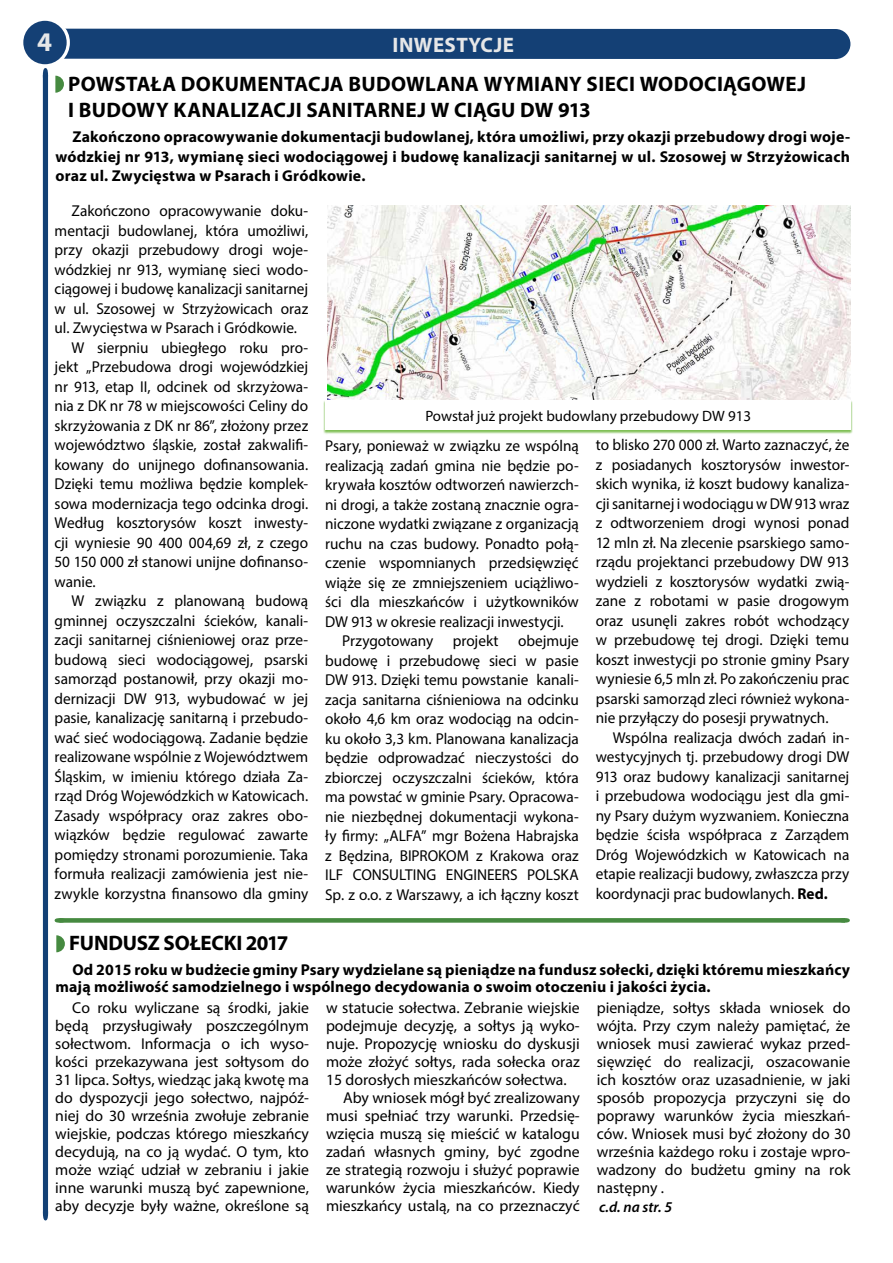
<style>
.page{position:relative;width:893px;height:1263px;background:#fff}
.page>*{position:absolute;margin:0;border:0;box-sizing:border-box;transform-origin:0 0}
.t1{font:700 27px "Myriad Pro";color:#e6e7e8}
.t2{font:700 21px/25.2px "Myriad Pro";letter-spacing:.01em;color:#000}
.t3{font:700 21px "Myriad Pro";letter-spacing:-.015em;color:#000}
.t4{font:700 21px "Myriad Pro";letter-spacing:.02em;color:#e6e7e8}
.t5{font:15.75px/19.5px "Myriad Pro";color:#000;text-align:justify}
.t6{font:700 15.75px/19.5px "Myriad Pro";letter-spacing:.01em;color:#000}
.t7{font:15px "Myriad Pro";color:#000}
.t8{font:italic 600 15px "Myriad Pro";color:#000}
.s1{font-weight:700}
</style>
<div class="page">
<div style="left:64px;top:29px;width:767px;height:30px;background:#144075"></div>
<div style="left:820px;top:29px;width:30px;height:30px;background:#144075;border-radius:50%"></div>
<div style="left:20px;top:18px;width:50px;height:49px;border:7px solid #fff;border-radius:50%"></div>
<div style="left:23px;top:21px;width:44px;height:43px;background:#144075;border-radius:50%"></div>
<div style="left:43px;top:68px;width:5px;height:1152px;background:#124075"></div>
<svg style="left:56px;top:935px;width:9px;height:17px"></svg>
<svg style="left:55px;top:918px;width:795px;height:5px;background:#559350"></svg>
<svg style="left:56px;top:76px;width:8px;height:17px"></svg>
<img style="left:327px;top:205px;width:524px;height:195px">
<div style="left:323px;top:400px;width:530px;height:34px;background:#56aa1e;opacity:.75"></div>
<div style="left:325px;top:400px;width:526px;height:30px;background:#fff"></div>
<h1 class="t1" style="left:37px;top:25px;width:16px">4</h1>
<h2 class="t4" style="left:393px;top:31px;width:123px">INWESTYCJE</h2>
<h2 class="t2" style="left:68px;top:71px;width:739px">POWSTAŁA DOKUMENTACJA BUDOWLANA WYMIANY SIECI WODOCIĄGOWEJ<br>I BUDOWY KANALIZACJI SANITARNEJ W CIĄGU DW 913</h2>
<p class="t6" style="left:55px;top:127px;width:796px;text-align:justify;text-indent:17px">Zakończono opracowywanie dokumentacji budowlanej, która umożliwi, przy okazji przebudowy drogi woje&shy;wódzkiej nr 913, wymianę sieci wodociągowej i budowę kanalizacji sanitarnej w ul. Szosowej w Strzyżowicach oraz ul. Zwycięstwa w Psarach i Gródkowie.</p>
<p class="t5" style="left:72px;top:201px;width:238px">Zakończono opracowywanie doku-</p>
<p class="t5" style="left:55px;top:220px;width:255px">mentacji budowlanej, która umożliwi,</p>
<p class="t5" style="left:55px;top:240px;width:255px">przy okazji przebudowy drogi woje-</p>
<p class="t5" style="left:55px;top:259px;width:255px">wódzkiej nr 913, wymianę sieci wodo-</p>
<p class="t5" style="left:55px;top:279px;width:255px">ciągowej i budowę kanalizacji sanitarnej</p>
<p class="t5" style="left:55px;top:298px;width:255px">w ul. Szosowej w Strzyżowicach oraz</p>
<p class="t5" style="left:55px;top:318px;width:244px">ul. Zwycięstwa w Psarach i Gródkowie.</p>
<p class="t5" style="left:72px;top:337px;width:238px">W sierpniu ubiegłego roku pro-</p>
<p class="t5" style="left:55px;top:357px;width:255px">jekt „Przebudowa drogi wojewódzkiej</p>
<p class="t5" style="left:55px;top:376px;width:255px">nr 913, etap II, odcinek od skrzyżowa-</p>
<p class="t5" style="left:55px;top:396px;width:255px">nia z DK nr 78 w miejscowości Celiny do</p>
<p class="t5" style="left:55px;top:415px;width:255px">skrzyżowania z DK nr 86”, złożony przez</p>
<p class="t5" style="left:55px;top:435px;width:255px">województwo śląskie, został zakwalifi-</p>
<p class="t5" style="left:55px;top:454px;width:255px">kowany do unijnego dofinansowania.</p>
<p class="t5" style="left:55px;top:474px;width:255px">Dzięki temu możliwa będzie komplek-</p>
<p class="t5" style="left:55px;top:493px;width:255px">sowa modernizacja tego odcinka drogi.</p>
<p class="t5" style="left:55px;top:513px;width:255px">Według kosztorysów koszt inwesty-</p>
<p class="t5" style="left:55px;top:532px;width:255px">cji wyniesie 90 400 004,69 zł, z czego</p>
<p class="t5" style="left:55px;top:552px;width:255px">50 150 000 zł stanowi unijne dofinanso-</p>
<p class="t5" style="left:55px;top:571px;width:43px">wanie.</p>
<p class="t5" style="left:72px;top:591px;width:238px">W związku z planowaną budową</p>
<p class="t5" style="left:55px;top:610px;width:255px">gminnej oczyszczalni ścieków, kanali-</p>
<p class="t5" style="left:55px;top:630px;width:255px">zacji sanitarnej ciśnieniowej oraz prze-</p>
<p class="t5" style="left:55px;top:649px;width:255px">budową sieci wodociągowej, psarski</p>
<p class="t5" style="left:55px;top:669px;width:255px">samorząd postanowił, przy okazji mo-</p>
<p class="t5" style="left:55px;top:688px;width:255px">dernizacji DW 913, wybudować w jej</p>
<p class="t5" style="left:55px;top:708px;width:255px">pasie, kanalizację sanitarną i przebudo-</p>
<p class="t5" style="left:55px;top:727px;width:255px">wać sieć wodociągową. Zadanie będzie</p>
<p class="t5" style="left:55px;top:747px;width:255px">realizowane wspólnie z Województwem</p>
<p class="t5" style="left:55px;top:766px;width:255px">Śląskim, w imieniu którego działa Za-</p>
<p class="t5" style="left:55px;top:786px;width:255px">rząd Dróg Wojewódzkich w Katowicach.</p>
<p class="t5" style="left:55px;top:805px;width:255px">Zasady współpracy oraz zakres obo-</p>
<p class="t5" style="left:55px;top:825px;width:255px">wiązków będzie regulować zawarte</p>
<p class="t5" style="left:55px;top:844px;width:255px">pomiędzy stronami porozumienie. Taka</p>
<p class="t5" style="left:55px;top:864px;width:255px">formuła realizacji zamówienia jest nie-</p>
<p class="t5" style="left:55px;top:883px;width:255px">zwykle korzystna finansowo dla gminy</p>
<p class="t7" style="left:425px;top:406px;width:327px">Powstał już projekt budowlany przebudowy DW 913</p>
<p class="t5" style="left:325px;top:436px;width:255px">Psary, ponieważ w związku ze wspólną</p>
<p class="t5" style="left:325px;top:455px;width:255px">realizacją zadań gmina nie będzie po-</p>
<p class="t5" style="left:325px;top:475px;width:255px">krywała kosztów odtworzeń nawierzch-</p>
<p class="t5" style="left:325px;top:494px;width:255px">ni drogi, a także zostaną znacznie ogra-</p>
<p class="t5" style="left:325px;top:514px;width:255px">niczone wydatki związane z organizacją</p>
<p class="t5" style="left:325px;top:533px;width:255px">ruchu na czas budowy. Ponadto połą-</p>
<p class="t5" style="left:325px;top:553px;width:255px">czenie wspomnianych przedsięwzięć</p>
<p class="t5" style="left:325px;top:572px;width:255px">wiąże się ze zmniejszeniem uciążliwo-</p>
<p class="t5" style="left:325px;top:592px;width:255px">ści dla mieszkańców i użytkowników</p>
<p class="t5" style="left:325px;top:611px;width:240px">DW 913 w okresie realizacji inwestycji.</p>
<p class="t5" style="left:342px;top:631px;width:238px">Przygotowany projekt obejmuje</p>
<p class="t5" style="left:325px;top:650px;width:255px">budowę i przebudowę sieci w pasie</p>
<p class="t5" style="left:325px;top:670px;width:255px">DW 913. Dzięki temu powstanie kanali-</p>
<p class="t5" style="left:325px;top:689px;width:255px">zacja sanitarna ciśnieniowa na odcinku</p>
<p class="t5" style="left:325px;top:709px;width:255px">około 4,6 km oraz wodociąg na odcin-</p>
<p class="t5" style="left:325px;top:728px;width:255px">ku około 3,3 km. Planowana kanalizacja</p>
<p class="t5" style="left:325px;top:748px;width:255px">będzie odprowadzać nieczystości do</p>
<p class="t5" style="left:325px;top:767px;width:255px">zbiorczej oczyszczalni ścieków, która</p>
<p class="t5" style="left:325px;top:787px;width:255px">ma powstać w gminie Psary. Opracowa-</p>
<p class="t5" style="left:325px;top:806px;width:255px">nie niezbędnej dokumentacji wykona-</p>
<p class="t5" style="left:325px;top:826px;width:255px">ły firmy: „ALFA” mgr Bożena Habrajska</p>
<p class="t5" style="left:325px;top:845px;width:255px">z Będzina, BIPROKOM z Krakowa oraz</p>
<p class="t5" style="left:325px;top:865px;width:255px">ILF CONSULTING ENGINEERS POLSKA</p>
<p class="t5" style="left:325px;top:884px;width:255px">Sp. z o.o. z Warszawy, a ich łączny koszt</p>
<p class="t5" style="left:596px;top:435px;width:255px">to blisko 270 000 zł. Warto zaznaczyć, że z posiadanych kosztorysów inwestor&shy;skich wynika, iż koszt budowy kanaliza&shy;cji sanitarnej i wodociągu w DW 913 wraz z odtworzeniem drogi wynosi ponad 12 mln zł. Na zlecenie psarskiego samo&shy;rządu projektanci przebudowy DW 913 wydzieli z kosztorysów wydatki zwią&shy;zane z robotami w pasie drogowym oraz usunęli zakres robót wchodzący w przebudowę tej drogi. Dzięki temu koszt inwestycji po stronie gminy Psary wyniesie 6,5 mln zł. Po zakończeniu prac psarski samorząd zleci również wykona&shy;nie przyłączy do posesji prywatnych.</p>
<p class="t5" style="left:596px;top:727px;width:255px;text-indent:17px">Wspólna realizacja dwóch zadań in&shy;westycyjnych tj. przebudowy drogi DW 913 oraz budowy kanalizacji sanitarnej i przebudowa wodociągu jest dla gmi&shy;ny Psary dużym wyzwaniem. Konieczna będzie ścisła współpraca z Zarządem Dróg Wojewódzkich w Katowicach na etapie realizacji budowy, zwłaszcza przy koordynacji prac budowlanych. <span class="s1">Red.</span></p>
<h2 class="t3" style="left:69px;top:929px;width:221px">FUNDUSZ SOŁECKI 2017</h2>
<p class="t6" style="left:55px;top:960px;width:796px;line-height:17.2px;text-indent:17px">Od 2015 roku w budżecie gminy Psary wydzielane są pieniądze na fundusz sołecki, dzięki któremu mieszkańcy mają możliwość samodzielnego i wspólnego decydowania o swoim otoczeniu i jakości życia.</p>
<p class="t5" style="left:55px;top:999px;width:255px;line-height:18px;text-indent:17px">Co roku wyliczane są środki, jakie będą przysługiwały poszczególnym sołectwom. Informacja o ich wyso&shy;kości przekazywana jest sołtysom do 31 lipca. Sołtys, wiedząc jaką kwotę ma do dyspozycji jego sołectwo, najpóź&shy;niej do 30 września zwołuje zebranie wiejskie, podczas którego mieszkańcy decydują, na co ją wydać. O tym, kto może wziąć udział w zebraniu i jakie inne warunki muszą być zapewnione, aby decyzje były ważne, określone są</p>
<p class="t5" style="left:326px;top:998px;width:255px">w statucie sołectwa. Zebranie wiejskie</p>
<p class="t5" style="left:597px;top:999px;width:255px;line-height:18px">pieniądze, sołtys składa wniosek do wójta. Przy czym należy pamiętać, że wniosek musi zawierać wykaz przed&shy;sięwzięć do realizacji, oszacowanie ich kosztów oraz uzasadnienie, w jaki sposób propozycja przyczyni się do poprawy warunków życia mieszkań&shy;ców. Wniosek musi być złożony do 30 września każdego roku i zostaje wpro&shy;wadzony do budżetu gminy na rok następny .</p>
<p class="t5" style="left:326px;top:1016px;width:255px">podejmuje decyzję, a sołtys ją wyko-</p>
<p class="t5" style="left:326px;top:1034px;width:255px">nuje. Propozycję wniosku do dyskusji</p>
<p class="t5" style="left:326px;top:1052px;width:255px">może złożyć sołtys, rada sołecka oraz</p>
<p class="t5" style="left:326px;top:1070px;width:242px">15 dorosłych mieszkańców sołectwa.</p>
<p class="t5" style="left:343px;top:1088px;width:238px">Aby wniosek mógł być zrealizowany</p>
<p class="t5" style="left:326px;top:1106px;width:255px">musi spełniać trzy warunki. Przedsię-</p>
<p class="t5" style="left:326px;top:1124px;width:255px">wzięcia muszą się mieścić w katalogu</p>
<p class="t5" style="left:326px;top:1142px;width:255px">zadań własnych gminy, być zgodne</p>
<p class="t5" style="left:326px;top:1160px;width:255px">ze strategią rozwoju i służyć poprawie</p>
<p class="t5" style="left:326px;top:1178px;width:255px">warunków życia mieszkańców. Kiedy</p>
<p class="t5" style="left:326px;top:1196px;width:255px">mieszkańcy ustalą, na co przeznaczyć</p>
<p class="t8" style="left:599px;top:1198px;width:74px">c.d. na str. 5</p>
</div>
